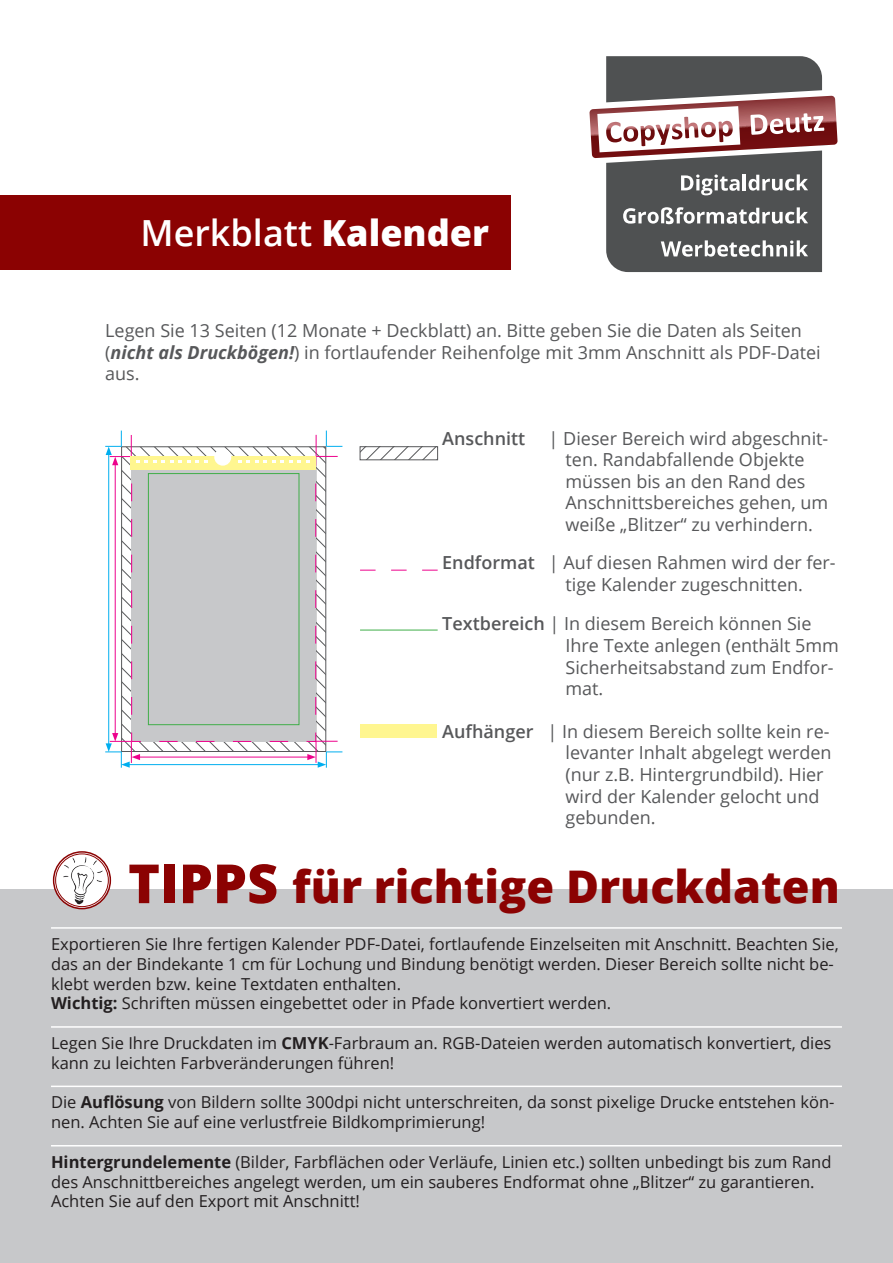
<style>
.page{position:relative;width:893px;height:1263px;background:#fff}
.page>*{position:absolute;margin:0;border:0;box-sizing:border-box;transform-origin:0 0}
.t1{font:800 45px "Open Sans";color:#8b0202}
.t2{font:600 36px "Open Sans";color:#fff}
.t3{font:18px/21.6px "Open Sans";color:#57585a}
.t4{font:600 18px "Open Sans";color:#57585a}
.t5{font:16.5px/19.8px "Open Sans";color:#231f20}
.s1{font-weight:800}
.s2{font-weight:700;font-style:italic}
.s3{font-weight:600}
.s4{font-size:54px}
.s5{font-weight:700}
</style>
<div class="page">
<div style="left:0;top:195px;width:510px;height:75px;background:#8b0202"></div>
<div style="left:0;top:890px;width:893px;height:373px;background:#c7c8ca"></div>
<hr style="left:51px;top:927px;width:791px;height:2px;background:#fff">
<hr style="left:51px;top:1026px;width:791px;height:2px;background:#fff">
<hr style="left:51px;top:1085px;width:791px;height:2px;background:#fff">
<hr style="left:51px;top:1145px;width:791px;height:1px;background:#fff">
<img style="left:54px;top:853px;width:56px;height:55px;border-radius:28px">
<div style="left:53px;top:851px;width:58px;height:58px;border:2px solid #8b0202;border-radius:50%"></div>
<div style="left:55px;top:854px;width:54px;height:53px;border:1px solid #8b0202;border-radius:50%"></div>
<svg style="left:360px;top:570px;width:78px;height:1px"></svg>
<hr style="left:360px;top:630px;width:78px;height:1px;background:#40ae49">
<svg style="left:362px;top:448px;width:74px;height:10px"></svg>
<div style="left:360px;top:446px;width:78px;height:14px;border:1px solid #57585a"></div>
<svg style="left:589px;top:56px;width:249px;height:216px"></svg>
<div style="left:360px;top:724px;width:76px;height:13px;background:#fff690"></div>
<svg style="left:105px;top:431px;width:237px;height:337px"></svg>
<h2 class="t2" style="left:140px;top:209px;width:350px">Merkblatt <span class="s1">Kalender</span></h2>
<p class="t3" style="left:105px;top:319px;width:717px">Legen Sie 13 Seiten (12 Monate + Deckblatt) an. Bitte geben Sie die Daten als Seiten (<span class="s2">nicht als Druckbögen!</span>) in fortlaufender Reihenfolge mit 3mm Anschnitt als PDF-Datei aus.</p>
<p class="t4" style="left:442px;top:426px;width:85px">Anschnitt</p>
<p class="t3" style="left:566px;top:427px;width:264px;text-indent:-17px">| Dieser Bereich wird abgeschnit&shy;ten. Randabfallende Objekte müssen bis an den Rand des<br>Anschnittsbereiches gehen, um weiße „Blitzer“ zu verhindern.</p>
<p class="t3" style="left:566px;top:551px;width:272px;text-indent:-123px"><span class="s3">Endformat</span> | Auf diesen Rahmen wird der fer&shy;tige Kalender zugeschnitten.</p>
<p class="t3" style="left:566px;top:613px;width:275px;text-indent:-123px"><span class="s3">Textbereich</span> | In diesem Bereich können Sie<br>Ihre Texte anlegen (enthält 5mm<br>Sicherheitsabstand zum Endfor&shy;mat.</p>
<p class="t3" style="left:566px;top:720px;width:268px;text-indent:-123px"><span class="s3">Aufhänger</span> | In diesem Bereich sollte kein re&shy;levanter Inhalt abgelegt werden (nur z.B. Hintergrundbild). Hier wird der Kalender gelocht und gebunden.</p>
<h1 class="t1" style="left:128px;top:852px;width:713px"><span class="s4">TIPPS</span> für richtige Druckdaten</h1>
<p class="t5" style="left:51px;top:934px;width:789px">Exportieren Sie Ihre fertigen Kalender PDF-Datei, fortlaufende Einzelseiten mit Anschnitt. Beachten Sie, das an der Bindekante 1 cm für Lochung und Bindung benötigt werden. Dieser Bereich sollte nicht be&shy;klebt werden bzw. keine Textdaten enthalten.<br><span class="s5">Wichtig:</span> Schriften müssen eingebettet oder in Pfade konvertiert werden.</p>
<p class="t5" style="left:51px;top:1033px;width:782px">Legen Sie Ihre Druckdaten im <span class="s5">CMYK</span>-Farbraum an. RGB-Dateien werden automatisch konvertiert, dies kann zu leichten Farbveränderungen führen!</p>
<p class="t5" style="left:51px;top:1092px;width:785px">Die <span class="s5">Auflösung</span> von Bildern sollte 300dpi nicht unterschreiten, da sonst pixelige Drucke entstehen kön&shy;nen. Achten Sie auf eine verlustfreie Bildkomprimierung!</p>
<p class="t5" style="left:51px;top:1151px;width:782px"><span class="s5">Hintergrundelemente</span> (Bilder, Farbflächen oder Verläufe, Linien etc.) sollten unbedingt bis zum Rand des Anschnittbereiches angelegt werden, um ein sauberes Endformat ohne „Blitzer“ zu garantieren.<br>Achten Sie auf den Export mit Anschnitt!</p>
</div>
